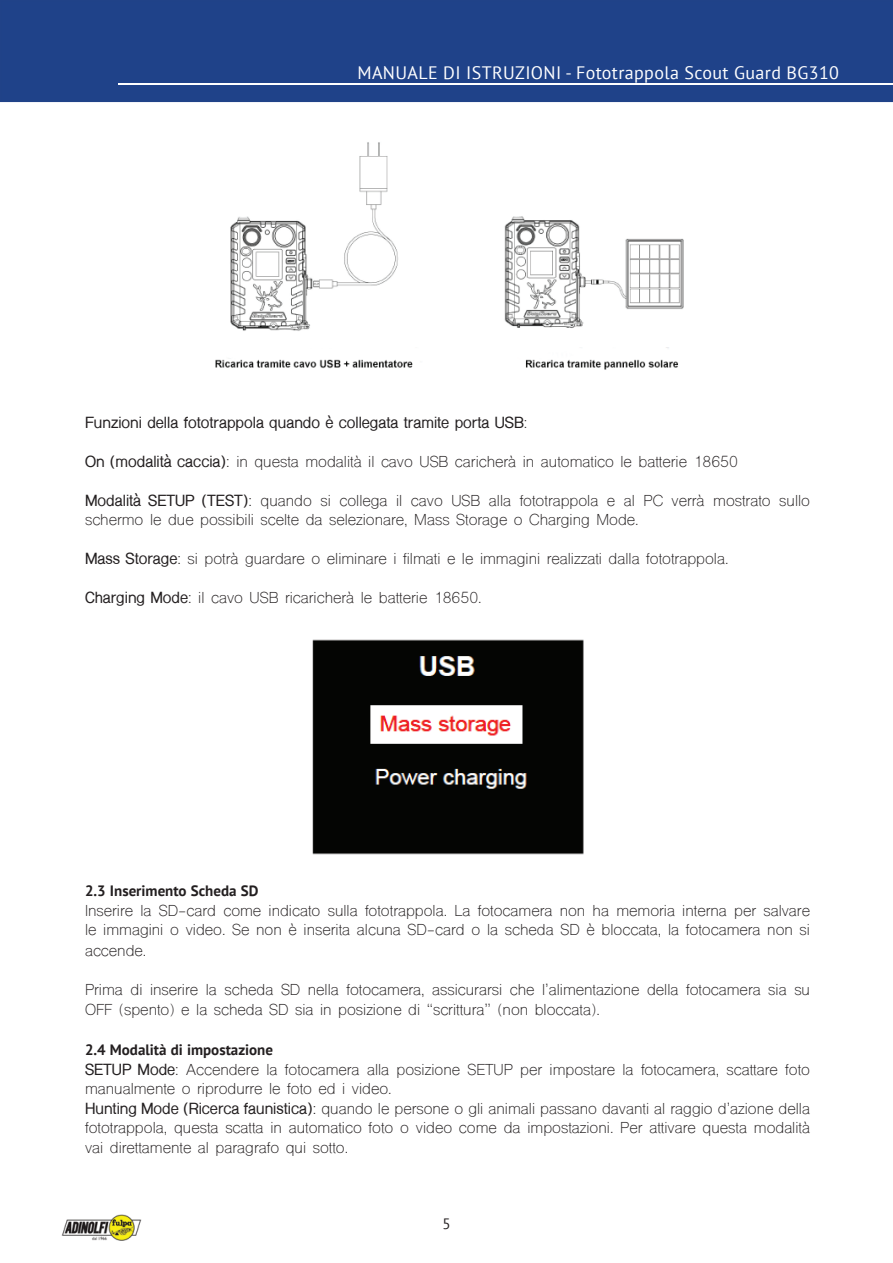
<style>
.page{position:relative;width:893px;height:1263px;background:#fff}
.page>*{position:absolute;margin:0;border:0;box-sizing:border-box;transform-origin:0 0}
.t1{font:18px "PT Sans";letter-spacing:.02em;color:#fff}
.t2{font:15px/19.5px "Shree Dev 0714";color:#231f20}
.t3{font:700 15px "Shree Dev 0714";color:#231f20}
.t4{font:700 15px "PT Sans";color:#231f20}
.t5{font:15px "PT Sans";color:#231f20}
.s1{font-weight:400}
.s2{font-weight:700}
</style>
<div class="page">
<div style="left:0;top:0;width:893px;height:103px;background:#1f4289"></div>
<img style="left:61px;top:1214px;width:81px;height:27px">
<hr style="left:119px;top:83px;width:774px;height:2px;background:#fff">
<img style="left:215px;top:142px;width:469px;height:228px">
<img style="left:312px;top:639px;width:272px;height:216px">
<p class="t1" style="left:357px;top:61px;width:483px">MANUALE DI ISTRUZIONI - Fototrappola Scout Guard BG310</p>
<p class="t3" style="left:85px;top:414px;width:444px">Funzioni della fototrappola quando è collegata tramite porta USB<span class="s1">:</span></p>
<p class="t2" style="left:85px;top:454px;width:654px"><span class="s2">On (modalità caccia)</span>: in questa modalità il cavo USB caricherà in automatico le batterie 18650</p>
<p class="t2" style="left:85px;top:493px;width:726px"><span class="s2">Modalità SETUP (TEST)</span>: quando si collega il cavo USB alla fototrappola e al PC verrà mostrato sullo schermo le due possibili scelte da selezionare, Mass Storage o Charging Mode.</p>
<p class="t2" style="left:85px;top:551px;width:645px"><span class="s2">Mass Storage</span>: si potrà guardare o eliminare i filmati e le immagini realizzati dalla fototrappola.</p>
<p class="t2" style="left:85px;top:590px;width:398px"><span class="s2">Charging Mode</span>: il cavo USB ricaricherà le batterie 18650.</p>
<p class="t4" style="left:85px;top:881px;width:175px">2.3 Inserimento Scheda SD</p>
<p class="t2" style="left:85px;top:902px;width:726px">Inserire la SD-card come indicato sulla fototrappola. La fotocamera non ha memoria interna per salvare le immagini o video. Se non è inserita alcuna SD-card o la scheda SD è bloccata, la fotocamera non si</p>
<p class="t2" style="left:85px;top:943px;width:63px">accende.</p>
<p class="t2" style="left:85px;top:982px;width:726px">Prima di inserire la scheda SD nella fotocamera, assicurarsi che l’alimentazione della fotocamera sia su<br>OFF (spento) e la scheda SD sia in posizione di “scrittura” (non bloccata).</p>
<p class="t4" style="left:85px;top:1040px;width:190px">2.4 Modalità di impostazione</p>
<p class="t2" style="left:85px;top:1061px;width:727px"><span class="s2">SETUP Mode</span>: Accendere la fotocamera alla posizione SETUP per impostare la fotocamera, scattare foto manualmente o riprodurre le foto ed i video.<br><span class="s2">Hunting Mode (Ricerca faunistica)</span>: quando le persone o gli animali passano davanti al raggio d’azione della fototrappola, questa scatta in automatico foto o video come da impostazioni. Per attivare questa modalità vai direttamente al paragrafo qui sotto.</p>
<p class="t5" style="left:442px;top:1214px;width:10px">5</p>
</div>
